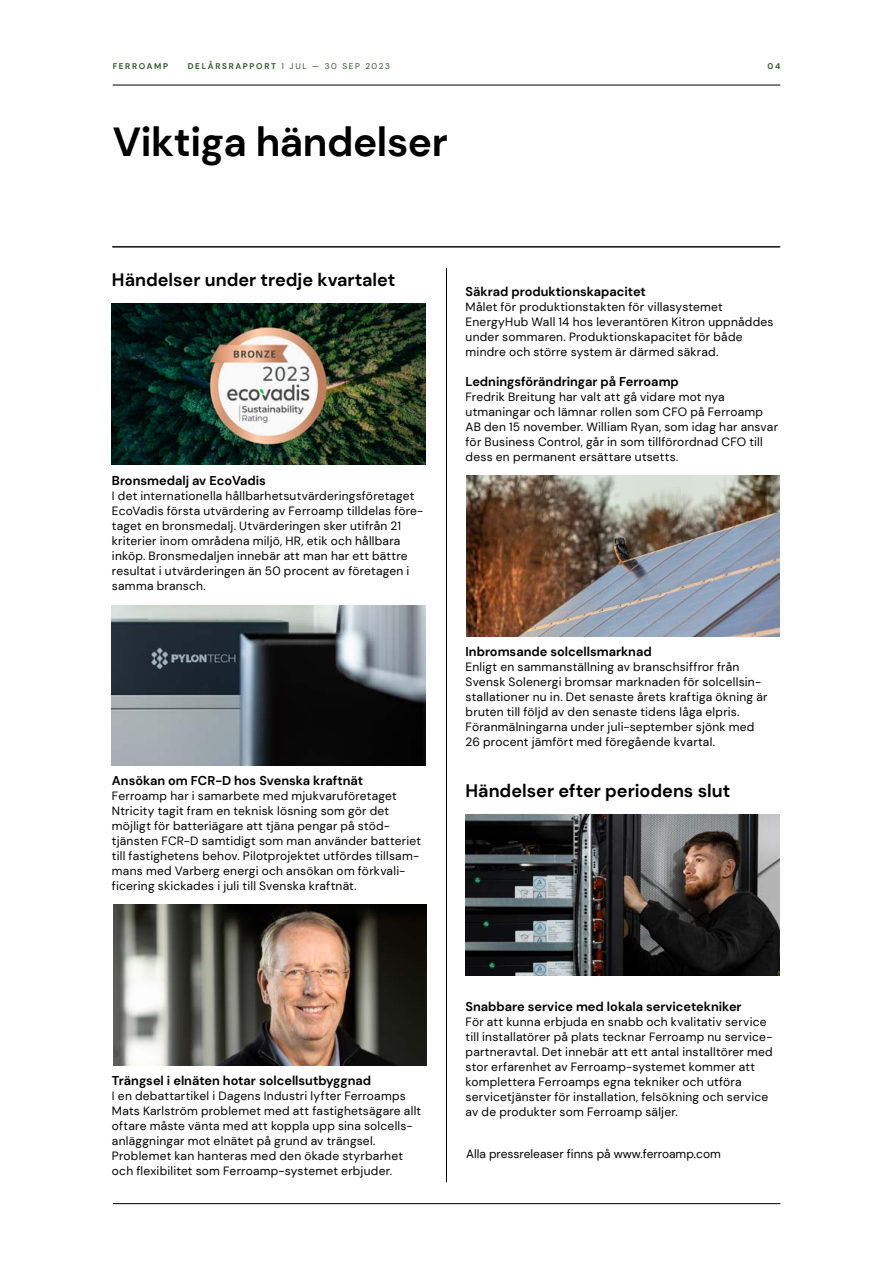
<style>
.page{position:relative;width:893px;height:1263px;background:#fff}
.page>*{position:absolute;margin:0;border:0;box-sizing:border-box;transform-origin:0 0}
.t1{font:700 40.5px "DM Sans";letter-spacing:-.01em;color:#000}
.t2{font:700 18px "DM Sans";color:#000}
.t3{font:700 12.75px "DM Sans";color:#000}
.t4{font:12px/15px "DM Sans";letter-spacing:.02em;color:#000}
.t5{font:12px "DM Sans";color:#000}
.t6{font:8.25px "DM Sans";letter-spacing:.2em;color:#305629}
.t7{font:700 8.25px "DM Sans";letter-spacing:.2em;color:#305629}
.s1{font-weight:700}
</style>
<div class="page">
<hr style="left:113px;top:85px;width:667px;height:1px;background:#000">
<hr style="left:113px;top:1203px;width:667px;height:1px;background:#000">
<hr style="left:446px;top:268px;width:1px;height:914px;background:#000">
<img style="left:112px;top:605px;width:314px;height:161px">
<img style="left:113px;top:905px;width:314px;height:161px">
<img style="left:466px;top:815px;width:313px;height:160px">
<img style="left:466px;top:476px;width:314px;height:161px">
<img style="left:112px;top:303px;width:314px;height:161px">
<hr style="left:112px;top:247px;width:668px;height:1px;background:#000">
<p class="t7" style="left:113px;top:61px;width:57px">FERROAMP</p>
<p class="t6" style="left:188px;top:61px;width:204px"><span class="s1">DELÅRSRAPPORT</span> 1 JUL — 30 SEP 2023</p>
<p class="t7" style="left:767px;top:61px;width:14px">04</p>
<h1 class="t1" style="left:113px;top:117px;width:336px">Viktiga händelser</h1>
<h2 class="t2" style="left:112px;top:268px;width:285px">Händelser under tredje kvartalet</h2>
<p class="t3" style="left:112px;top:473px;width:156px">Bronsmedalj av EcoVadis</p>
<p class="t4" style="left:112px;top:488px;width:313px">I det internationella hållbarhetsutvärderingsföretaget EcoVadis första utvärdering av Ferroamp tilldelas före&shy;taget en bronsmedalj. Utvärderingen sker utifrån 21 kriterier inom områdena miljö, HR, etik och hållbara inköp. Bronsmedaljen innebär att man har ett bättre resultat i utvärderingen än 50 procent av företagen i samma bransch.</p>
<p class="t3" style="left:112px;top:773px;width:253px">Ansökan om FCR-D hos Svenska kraftnät</p>
<p class="t4" style="left:112px;top:788px;width:311px">Ferroamp har i samarbete med mjukvaruföretaget Ntricity tagit fram en teknisk lösning som gör det möjligt för batteriägare att tjäna pengar på stöd&shy;tjänsten FCR-D samtidigt som man använder batteriet till fastighetens behov. Pilotprojektet utfördes tillsam&shy;mans med Varberg energi och ansökan om förkvali&shy;ficering skickades i juli till Svenska kraftnät.</p>
<p class="t3" style="left:466px;top:283px;width:182px">Säkrad produktionskapacitet</p>
<p class="t4" style="left:466px;top:299px;width:309px">Målet för produktionstakten för villasystemet EnergyHub Wall 14 hos leverantören Kitron uppnåddes under sommaren. Produktionskapacitet för både mindre och större system är därmed säkrad.</p>
<p class="t3" style="left:466px;top:373px;width:215px">Ledningsförändringar på Ferroamp</p>
<p class="t4" style="left:466px;top:389px;width:314px">Fredrik Breitung har valt att gå vidare mot nya utmaningar och lämnar rollen som CFO på Ferroamp AB den 15 november. William Ryan, som idag har ansvar för Business Control, går in som tillförordnad CFO till dess en permanent ersättare utsetts.</p>
<p class="t3" style="left:466px;top:643px;width:188px">Inbromsande solcellsmarknad</p>
<p class="t4" style="left:466px;top:659px;width:303px">Enligt en sammanställning av branschsiffror från Svensk Solenergi bromsar marknaden för solcellsin&shy;stallationer nu in. Det senaste årets kraftiga ökning är bruten till följd av den senaste tidens låga elpris.<br>Föranmälningarna under juli-september sjönk med 26 procent jämfört med föregående kvartal.</p>
<h2 class="t2" style="left:466px;top:779px;width:266px">Händelser efter periodens slut</h2>
<p class="t3" style="left:112px;top:1073px;width:261px">Trängsel i elnäten hotar solcellsutbyggnad</p>
<p class="t4" style="left:112px;top:1088px;width:311px">I en debattartikel i Dagens Industri lyfter Ferroamps Mats Karlström problemet med att fastighetsägare allt oftare måste vänta med att koppla upp sina solcells&shy;anläggningar mot elnätet på grund av trängsel.<br>Problemet kan hanteras med den ökade styrbarhet och flexibilitet som Ferroamp-systemet erbjuder.</p>
<p class="t3" style="left:466px;top:999px;width:278px">Snabbare service med lokala servicetekniker</p>
<p class="t4" style="left:466px;top:1014px;width:309px">För att kunna erbjuda en snabb och kvalitativ service till installatörer på plats tecknar Ferroamp nu service&shy;partneravtal. Det innebär att ett antal installtörer med stor erfarenhet av Ferroamp-systemet kommer att komplettera Ferroamps egna tekniker och utföra servicetjänster för installation, felsökning och service av de produkter som Ferroamp säljer.</p>
<p class="t5" style="left:466px;top:1146px;width:256px">Alla pressreleaser finns på www.ferroamp.com</p>
</div>
